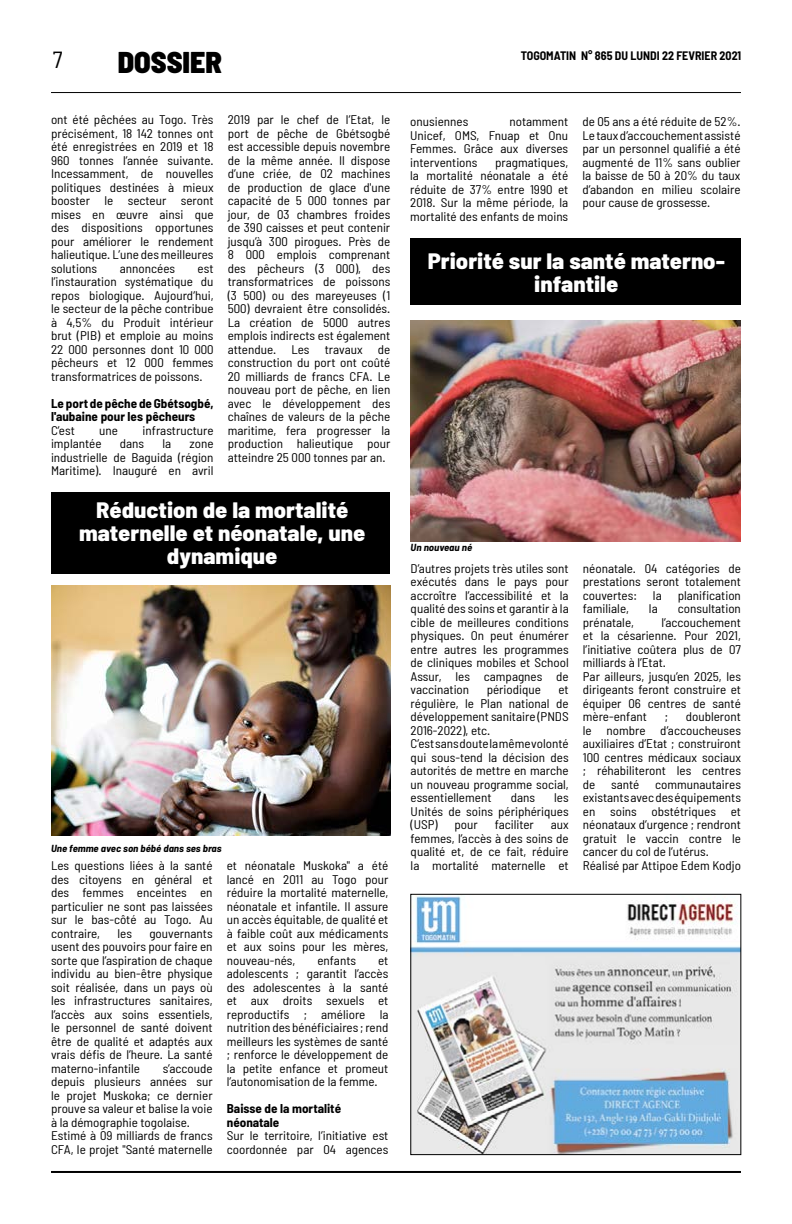
<style>
.page{position:relative;width:792px;height:1224px;background:#fff}
.page>*{position:absolute;margin:0;border:0;box-sizing:border-box;transform-origin:0 0}
.t1{font:900 semi-condensed 30px "Barlow";color:#000}
.t2{font:semi-condensed 23.3px "Barlow";color:#000}
.t3{font:800 semi-condensed 22.2px/23.1px "Barlow";color:#fff;text-align:center;scale:1.1 1}
.t4{font:semi-condensed 12.5px/13.5px "Barlow";color:#000;text-align:justify;scale:1.05 1}
.t5{font:700 semi-condensed 12.5px/13.5px "Barlow";color:#000;scale:1.05 1}
.t6{font:700 semi-condensed 12px "Barlow";color:#000}
.t7{font:italic 700 semi-condensed 10px "Barlow";color:#000;scale:1.08 1}
</style>
<div class="page">
<hr style="left:51px;top:1171px;width:690px;height:2px;background:#000">
<hr style="left:51px;top:92px;width:690px;height:1px;background:#000">
<img style="left:413px;top:896px;width:326px;height:257px">
<div style="left:411px;top:894px;width:330px;height:261px;border:1px solid #000"></div>
<div style="left:51px;top:492px;width:338px;height:82px;background:#000"></div>
<div style="left:411px;top:238px;width:330px;height:67px;background:#000"></div>
<img style="left:51px;top:585px;width:339px;height:250px">
<img style="left:411px;top:320px;width:330px;height:221px">
<h2 class="t2" style="left:53px;top:45px;width:11px">7</h2>
<p class="t6" style="left:521px;top:48px;width:222px">TOGOMATIN N° 865 DU LUNDI 22 FEVRIER 2021</p>
<h1 class="t1" style="left:118px;top:44px;width:106px">DOSSIER</h1>
<p class="t4" style="left:51px;top:113px;width:156px">ont été pêchées au Togo. Très précisément, 18 142 tonnes ont été enregistrées en 2019 et 18<br>960 tonnes l’année suivante.<br>Incessamment, de nouvelles politiques destinées à mieux booster le secteur seront mises en œuvre ainsi que des dispositions opportunes pour améliorer le rendement halieutique. L’une des meilleures solutions</p>
<p class="t4" style="left:120px;top:261px;width:54px">annoncées</p>
<p class="t4" style="left:51px;top:261px;width:156px;text-indent:147px">est l’instauration systématique du repos biologique. Aujourd’hui, le secteur de la pêche contribue à 4,5% du Produit intérieur brut (PIB) et emploie au moins 22 000 personnes dont 10 000 pêcheurs et 12 000 femmes transformatrices de poissons.</p>
<p class="t5" style="left:51px;top:396px;width:156px">Le port de pêche de Gbétsogbé, l'aubaine pour les pêcheurs</p>
<p class="t4" style="left:51px;top:423px;width:24px">C’est</p>
<p class="t4" style="left:99px;top:423px;width:19px">une</p>
<p class="t4" style="left:143px;top:423px;width:69px">infrastructure</p>
<p class="t4" style="left:51px;top:437px;width:50px">implantée</p>
<p class="t4" style="left:120px;top:437px;width:25px">dans</p>
<p class="t4" style="left:162px;top:437px;width:10px">la</p>
<p class="t4" style="left:51px;top:437px;width:156px;text-indent:138px">zone industrielle de Baguida (région Maritime). Inauguré en avril</p>
<p class="t4" style="left:228px;top:113px;width:156px">2019 par le chef de l’Etat, le port de pêche de Gbétsogbé est accessible depuis novembre de la même année. Il dispose d’une criée, de 02 machines de production de glace d'une capacité de 5 000 tonnes par jour, de 03 chambres froides de 390 caisses et peut contenir jusqu’à 300 pirogues. Près de 8 000 emplois comprenant des pêcheurs (3 000), des transformatrices de poissons (3 500) ou des mareyeuses (1<br>500) devraient être consolidés.<br>La création de 5000 autres emplois indirects est également attendue. Les travaux de construction du port ont coûté 20 milliards de francs CFA. Le nouveau port de pêche, en lien avec le développement des chaînes de valeurs de la pêche maritime, fera progresser la production halieutique pour atteindre 25 000 tonnes par an.</p>
<h3 class="t3" style="left:79px;top:498px;width:262px">Réduction de la mortalité maternelle et néonatale, une dynamique</h3>
<p class="t7" style="left:51px;top:842px;width:159px">Une femme avec son bébé dans ses bras</p>
<p class="t4" style="left:51px;top:859px;width:155px">Les questions liées à la santé des citoyens en général et des femmes enceintes en particulier ne sont pas laissées sur le bas-côté au Togo. Au contraire,</p>
<p class="t4" style="left:118px;top:926px;width:15px">les</p>
<p class="t4" style="left:51px;top:926px;width:155px;text-indent:98px">gouvernants usent des pouvoirs pour faire en sorte que l’aspiration de chaque individu au bien-être physique soit réalisée, dans un pays où les infrastructures sanitaires, l’accès aux soins essentiels, le personnel de santé doivent être de qualité et adaptés aux vrais défis de l’heure. La santé materno-infantile</p>
<p class="t4" style="left:51px;top:1061px;width:155px;text-align:left;text-indent:112px">s’accoude depuis plusieurs années sur le projet Muskoka; ce dernier prouve sa valeur et balise la voie à la démographie togolaise.<br>Estimé à 09 milliards de francs<br>CFA, le projet "Santé maternelle</p>
<p class="t4" style="left:227px;top:859px;width:155px">et néonatale Muskoka" a été lancé en 2011 au Togo pour réduire la mortalité maternelle, néonatale et infantile. Il assure un accès équitable, de qualité et à faible coût aux médicaments et aux soins pour les mères, nouveau-nés,</p>
<p class="t4" style="left:317px;top:953px;width:38px">enfants</p>
<p class="t4" style="left:227px;top:953px;width:155px;text-indent:151px">et adolescents ; garantit l’accès des adolescentes à la santé et aux droits sexuels et reproductifs ; améliore la nutrition des bénéficiaires ; rend meilleurs les systèmes de santé ; renforce le développement de la petite enfance et promeut l’autonomisation de la femme.</p>
<p class="t5" style="left:227px;top:1102px;width:110px">Baisse de la mortalité néonatale</p>
<p class="t4" style="left:227px;top:1129px;width:155px">Sur le territoire, l’initiative est coordonnée par 04 agences</p>
<p class="t4" style="left:410px;top:115px;width:57px">onusiennes</p>
<p class="t4" style="left:410px;top:115px;width:152px;text-indent:99px">notamment Unicef, OMS, Fnuap et Onu Femmes. Grâce aux diverses interventions</p>
<p class="t4" style="left:410px;top:155px;width:152px;text-indent:85px">pragmatiques, la mortalité néonatale a été réduite de 37% entre 1990 et 2018. Sur la même période, la mortalité des enfants de moins</p>
<p class="t4" style="left:582px;top:115px;width:152px">de 05 ans a été réduite de 52%.<br>Le taux d’accouchement assisté par un personnel qualifié a été augmenté de 11% sans oublier la baisse de 50 à 20% du taux d’abandon en milieu scolaire pour cause de grossesse.</p>
<h3 class="t3" style="left:428px;top:249px;width:272px">Priorité sur la santé materno&shy;infantile</h3>
<p class="t7" style="left:411px;top:542px;width:58px">Un nouveau né</p>
<p class="t4" style="left:411px;top:561px;width:152px">D’autres projets très utiles sont exécutés dans le pays pour accroître l’accessibilité et la qualité des soins et garantir à la cible de meilleures conditions physiques. On peut énumérer entre autres les programmes de cliniques mobiles et School Assur, les campagnes de vaccination</p>
<p class="t4" style="left:487px;top:683px;width:53px">périodique</p>
<p class="t4" style="left:411px;top:683px;width:152px;text-align:left;text-indent:148px">et régulière, le Plan national de développement sanitaire (PNDS<br>2016-2022), etc.<br>C’est sans doute la même volonté qui sous-tend la décision des autorités de mettre en marche un nouveau programme social, essentiellement</p>
<p class="t4" style="left:411px;top:791px;width:152px;text-indent:144px">les Unités de soins périphériques (USP)</p>
<p class="t4" style="left:511px;top:791px;width:25px">dans</p>
<p class="t4" style="left:455px;top:818px;width:24px">pour</p>
<p class="t4" style="left:495px;top:818px;width:39px">faciliter</p>
<p class="t4" style="left:411px;top:818px;width:152px;text-indent:140px">aux femmes, l’accès à des soins de qualité et, de ce fait, réduire la mortalité maternelle et</p>
<p class="t4" style="left:583px;top:561px;width:152px">néonatale. 04 catégories de prestations seront totalement couvertes:</p>
<p class="t4" style="left:653px;top:588px;width:10px">la</p>
<p class="t4" style="left:678px;top:588px;width:62px">planification</p>
<p class="t4" style="left:583px;top:602px;width:45px">familiale,</p>
<p class="t4" style="left:649px;top:602px;width:10px">la</p>
<p class="t4" style="left:678px;top:602px;width:62px">consultation</p>
<p class="t4" style="left:583px;top:615px;width:50px">prénatale,</p>
<p class="t4" style="left:583px;top:615px;width:152px;text-align:left;text-indent:79px">l’accouchement et la césarienne. Pour 2021, l’initiative coûtera plus de 07 milliards à l’Etat.<br>Par ailleurs, jusqu’en 2025, les dirigeants feront construire et équiper 06 centres de santé mère-enfant</p>
<p class="t4" style="left:583px;top:710px;width:152px;text-indent:103px">doubleront le nombre d’accoucheuses auxiliaires d’Etat ; construiront 100 centres médicaux sociaux ; réhabiliteront les centres de</p>
<p class="t4" style="left:665px;top:710px;width:5px">;</p>
<p class="t4" style="left:611px;top:777px;width:28px">santé</p>
<p class="t4" style="left:583px;top:777px;width:152px;text-align:left;text-indent:72px">communautaires existants avec des équipements en soins obstétriques et néonataux d’urgence ; rendront gratuit le vaccin contre le cancer du col de l’utérus.<br>Réalisé par Attipoe Edem Kodjo</p>
</div>
